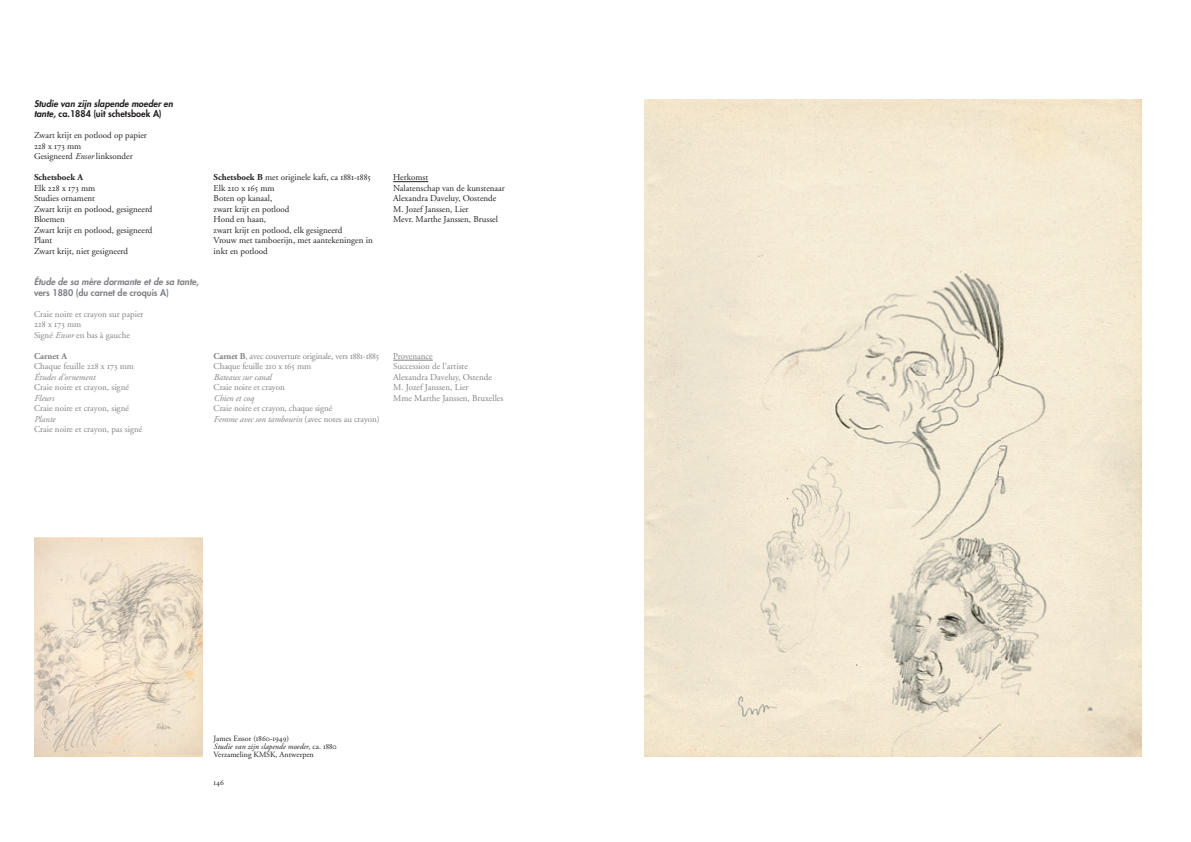
<style>
.page{position:relative;width:1191px;height:842px;background:#fff}
.page>*{position:absolute;margin:0;border:0;box-sizing:border-box;transform-origin:0 0}
.t1{font:9px/10.5px "Adobe Garamond STEURS";color:#231f20}
.t2{font:9px/10.5px "Adobe Garamond STEURS";color:#808285}
.t3{font:9px/10.5px "Adobe Garamond STEURS";letter-spacing:-.02em;color:#808285}
.t4{font:italic 800 9px/10.5px "Futura Std";color:#231f20}
.t5{font:italic 9px "Adobe Garamond STEURS";color:#808285}
.t6{font:italic 800 9px "Futura Std";color:#808285}
.t7{font:800 9px "Futura Std";color:#808285}
.t8{font:700 9px "Adobe Garamond STEURS";color:#231f20}
.t9{font:700 9px "Adobe Garamond STEURS";color:#808285}
.t10{font:8px/8px "Adobe Garamond STEURS";color:#231f20}
.s1{font-style:normal}
.s2{font-style:italic}
.s3{font-weight:700}
</style>
<div class="page">
<hr style="left:393px;top:181px;width:35px;height:1px;background:#231f20">
<hr style="left:393px;top:360px;width:40px;height:1px;background:#808285">
<img style="left:644px;top:99px;width:497px;height:658px">
<img style="left:34px;top:537px;width:168px;height:220px">
<p class="t4" style="left:34px;top:98px;width:140px">Studie van zijn slapende moeder en tante, <span class="s1">ca.1884 (uit schetsboek A)</span></p>
<p class="t1" style="left:34px;top:130px;width:114px">Zwart krijt en potlood op papier<br>228 x 173 mm<br>Gesigneerd <span class="s2">Ensor</span> linksonder</p>
<p class="t8" style="left:34px;top:172px;width:51px">Schetsboek A</p>
<p class="t1" style="left:34px;top:183px;width:120px">Elk 228 x 173 mm<br>Studies ornament<br>Zwart krijt en potlood, gesigneerd<br>Bloemen<br>Zwart krijt en potlood, gesigneerd<br>Plant<br>Zwart krijt, niet gesigneerd</p>
<p class="t1" style="left:214px;top:172px;width:161px"><span class="s3">Schetsboek B</span> met originele kaft, ca 1881-1885<br>Elk 210 x 165 mm<br>Boten op kanaal,<br>zwart krijt en potlood<br>Hond en haan,<br>zwart krijt en potlood, elk gesigneerd<br>Vrouw met tamboerijn, met aantekeningen in inkt en potlood</p>
<p class="t1" style="left:393px;top:172px;width:113px">Herkomst<br>Nalatenschap van de kunstenaar<br>Alexandra Daveluy, Oostende<br>M. Jozef Janssen, Lier<br>Mevr. Marthe Janssen, Brussel</p>
<p class="t6" style="left:34px;top:276px;width:166px">Étude de sa mère dormante et de sa tante,</p>
<p class="t7" style="left:34px;top:287px;width:136px">vers 1880 (du carnet de croquis A)</p>
<p class="t2" style="left:34px;top:309px;width:111px">Craie noire et crayon sur papier<br>228 x 173 mm<br>Signé <span class="s2">Ensor</span> en bas à gauche</p>
<p class="t9" style="left:34px;top:351px;width:35px">Carnet A</p>
<p class="t2" style="left:34px;top:361px;width:101px">Chaque feuille 228 x 173 mm</p>
<p class="t5" style="left:34px;top:372px;width:63px">Études d’ornement</p>
<p class="t2" style="left:34px;top:382px;width:96px">Craie noire et crayon, signé</p>
<p class="t5" style="left:34px;top:393px;width:22px">Fleurs</p>
<p class="t2" style="left:34px;top:403px;width:96px">Craie noire et crayon, signé</p>
<p class="t5" style="left:34px;top:414px;width:23px">Plante</p>
<p class="t2" style="left:34px;top:424px;width:110px">Craie noire et crayon, pas signé</p>
<p class="t3" style="left:214px;top:351px;width:167px"><span class="s3">Carnet B</span>, avec couverture originale, vers 1881-1885<br>Chaque feuille 210 x 165 mm</p>
<p class="t5" style="left:214px;top:372px;width:59px">Bateaux sur canal</p>
<p class="t2" style="left:214px;top:383px;width:73px">Craie noire et crayon</p>
<p class="t5" style="left:214px;top:393px;width:42px">Chien et coq</p>
<p class="t2" style="left:214px;top:404px;width:167px">Craie noire et crayon, chaque signé<br><span class="s2">Femme avec son tambourin</span> (avec notes au crayon)</p>
<p class="t2" style="left:393px;top:351px;width:112px">Provenance<br>Succession de l’artiste<br>Alexandra Daveluy, Ostende<br>M. Jozef Janssen, Lier<br>Mme Marthe Janssen, Bruxelles</p>
<p class="t10" style="left:214px;top:735px;width:125px">James Ensor (1860-1949)<br><span class="s2">Studie van zijn slapende moeder</span>, ca. 1880<br>Verzameling KMSK, Antwerpen</p>
<p class="t10" style="left:214px;top:779px;width:12px">146</p>
</div>
